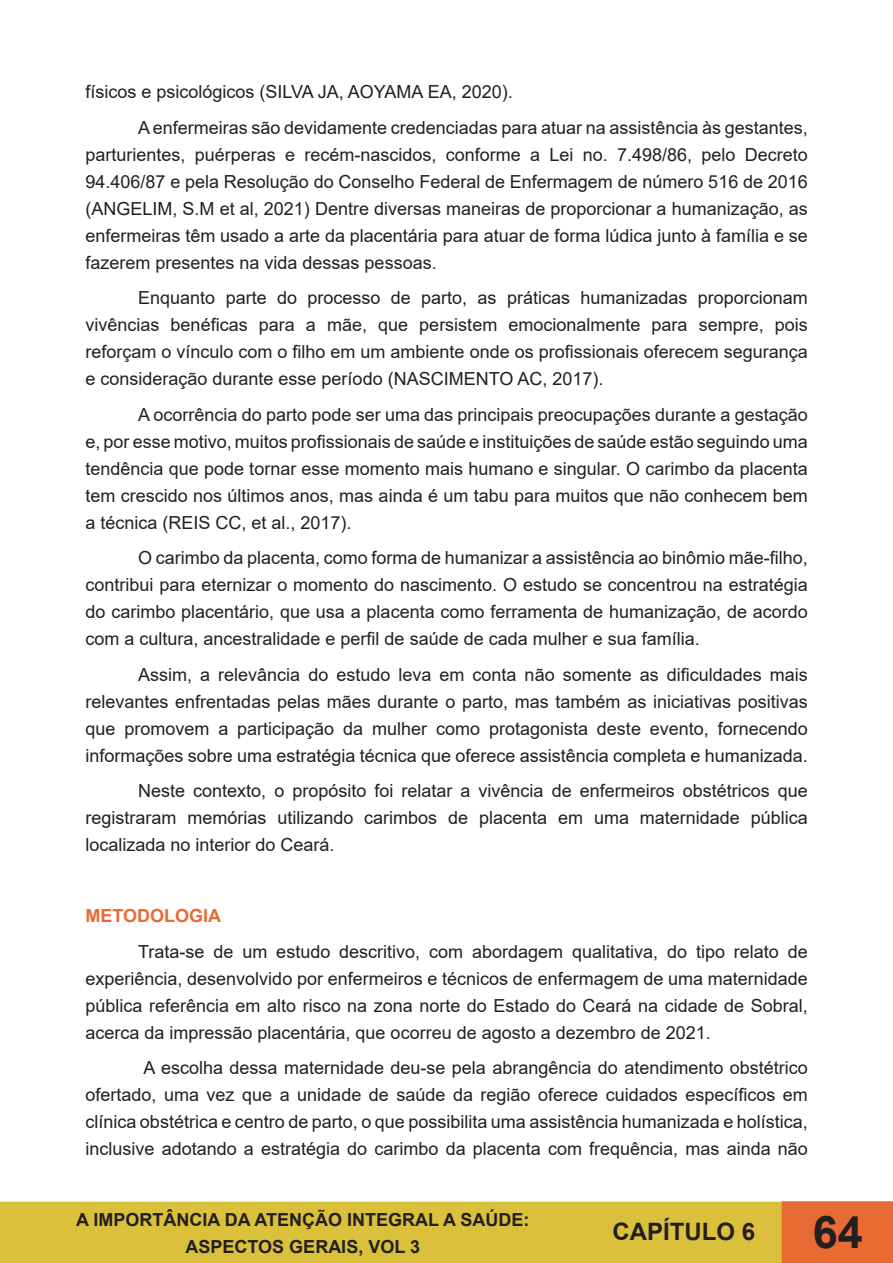
<style>
.page{position:relative;width:893px;height:1263px;background:#fff}
.page>*{position:absolute;margin:0;border:0;box-sizing:border-box;transform-origin:0 0}
.t1{font:700 45px "Arial";color:#231f20}
.t2{font:700 24px "Arial";color:#231f20}
.t3{font:18px/27px "Arial";color:#231f20;text-align:justify}
.t4{font:700 18px/27px "Arial";color:#231f20;text-align:center}
.t5{font:700 18px "Arial";color:#e96b34}
</style>
<div class="page">
<div style="left:1px;top:1202px;width:782px;height:60px;background:#dbc13b"></div>
<div style="left:0;top:1202px;width:784px;height:61px;border:2px solid #dbc13b"></div>
<div style="left:782px;top:1202px;width:111px;height:60px;background:#e96b34"></div>
<div style="left:782px;top:1201px;width:111px;height:62px;border:2px solid #e96b34"></div>
<p class="t3" style="left:85px;top:78px;width:429px">físicos e psicológicos (SILVA JA, AOYAMA EA, 2020).</p>
<p class="t3" style="left:85px;top:114px;width:724px;text-indent:53px">A enfermeiras são devidamente credenciadas para atuar na assistência às gestantes, parturientes, puérperas e recém-nascidos, conforme a Lei no. 7.498/86, pelo Decreto 94.406/87 e pela Resolução do Conselho Federal de Enfermagem de número 516 de 2016 (ANGELIM, S.M et al, 2021) Dentre diversas maneiras de proporcionar a humanização, as enfermeiras têm usado a arte da placentária para atuar de forma lúdica junto à família e se fazerem presentes na vida dessas pessoas.</p>
<p class="t3" style="left:85px;top:284px;width:724px;text-indent:53px">Enquanto parte do processo de parto, as práticas humanizadas proporcionam vivências benéficas para a mãe, que persistem emocionalmente para sempre, pois reforçam o vínculo com o filho em um ambiente onde os profissionais oferecem segurança e consideração durante esse período (NASCIMENTO AC, 2017).</p>
<p class="t3" style="left:85px;top:401px;width:724px;text-indent:53px">A ocorrência do parto pode ser uma das principais preocupações durante a gestação e, por esse motivo, muitos profissionais de saúde e instituições de saúde estão seguindo uma tendência que pode tornar esse momento mais humano e singular. O carimbo da placenta tem crescido nos últimos anos, mas ainda é um tabu para muitos que não conhecem bem a técnica (REIS CC, et al., 2017).</p>
<p class="t3" style="left:85px;top:544px;width:724px;text-indent:53px">O carimbo da placenta, como forma de humanizar a assistência ao binômio mãe-filho, contribui para eternizar o momento do nascimento. O estudo se concentrou na estratégia do carimbo placentário, que usa a placenta como ferramenta de humanização, de acordo com a cultura, ancestralidade e perfil de saúde de cada mulher e sua família.</p>
<p class="t3" style="left:85px;top:661px;width:724px;text-indent:53px">Assim, a relevância do estudo leva em conta não somente as dificuldades mais relevantes enfrentadas pelas mães durante o parto, mas também as iniciativas positivas que promovem a participação da mulher como protagonista deste evento, fornecendo informações sobre uma estratégia técnica que oferece assistência completa e humanizada.</p>
<p class="t3" style="left:85px;top:777px;width:724px;text-indent:53px">Neste contexto, o propósito foi relatar a vivência de enfermeiros obstétricos que registraram memórias utilizando carimbos de placenta em uma maternidade pública localizada no interior do Ceará.</p>
<p class="t5" style="left:85px;top:903px;width:137px">METODOLOGIA</p>
<p class="t3" style="left:85px;top:938px;width:724px;text-indent:53px">Trata-se de um estudo descritivo, com abordagem qualitativa, do tipo relato de experiência, desenvolvido por enfermeiros e técnicos de enfermagem de uma maternidade pública referência em alto risco na zona norte do Estado do Ceará na cidade de Sobral, acerca da impressão placentária, que ocorreu de agosto a dezembro de 2021.</p>
<p class="t3" style="left:85px;top:1054px;width:724px;text-indent:58px">A escolha dessa maternidade deu-se pela abrangência do atendimento obstétrico ofertado, uma vez que a unidade de saúde da região oferece cuidados específicos em clínica obstétrica e centro de parto, o que possibilita uma assistência humanizada e holística, inclusive adotando a estratégia do carimbo da placenta com frequência, mas ainda não</p>
<p class="t4" style="left:76px;top:1206px;width:455px">A IMPORTÂNCIA DA ATENÇÃO INTEGRAL A SAÚDE:<br>ASPECTOS GERAIS, VOL 3</p>
<h2 class="t2" style="left:612px;top:1215px;width:144px">CAPÍTULO 6</h2>
<h1 class="t1" style="left:813px;top:1201px;width:52px">64</h1>
</div>
